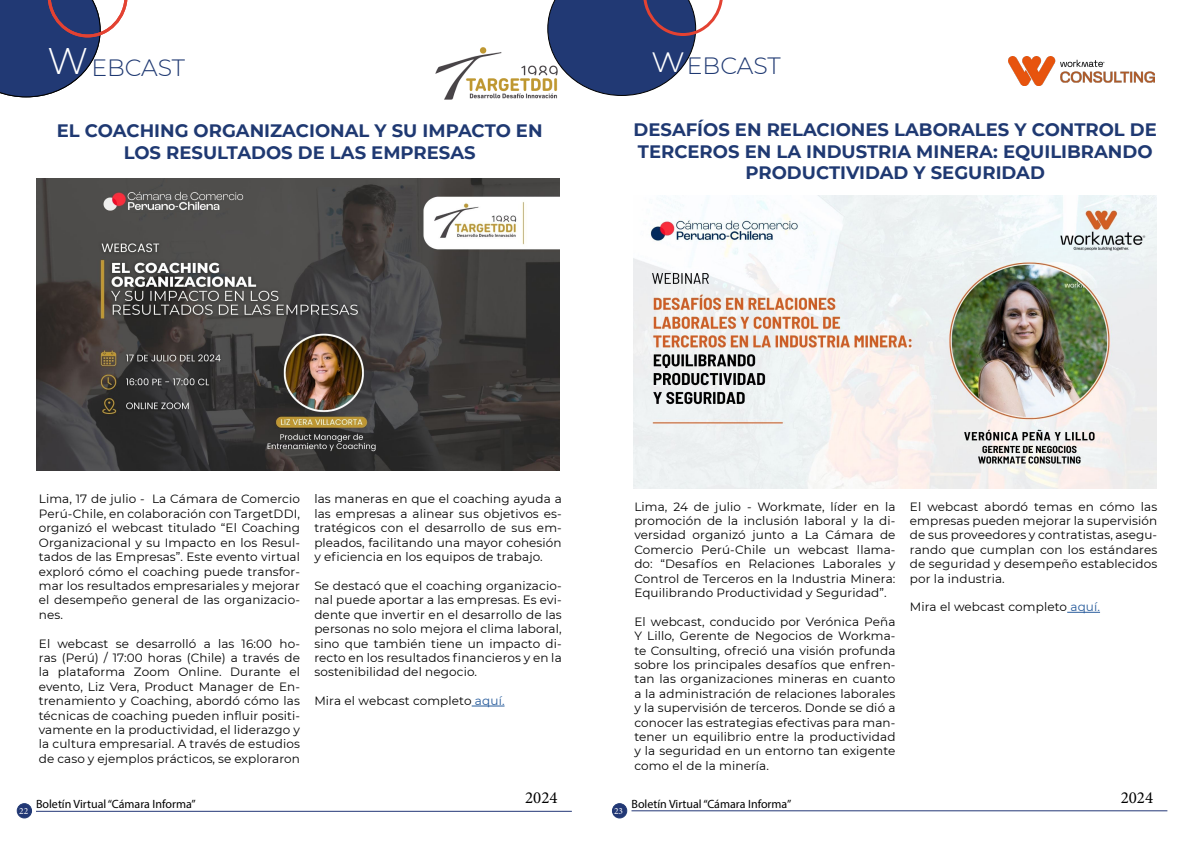
<style>
.page{position:relative;width:1191px;height:842px;background:#fff}
.page>*{position:absolute;margin:0;border:0;box-sizing:border-box;transform-origin:0 0}
.t1{font:300 23.5px "Montserrat";color:#1f3972}
.t2{font:700 18px/21.6px "Montserrat";color:#1f3972;text-align:center}
.t3{font:16.9px "Minion Pro";color:#000}
.t4{font:12px/14.4px "Montserrat";letter-spacing:.01em;color:#000;text-align:justify}
.t5{font:12px "Myriad Pro";color:#000}
.t6{font:9.4px "Minion Pro";color:#fff}
.s1{font-size:37px;color:#fff}
.s2{color:#275b9b}
</style>
<div class="page">
<hr style="left:36px;top:811px;width:536px;height:1px;background:#233776">
<hr style="left:631px;top:810px;width:536px;height:1px;background:#233776">
<div style="left:17px;top:804px;width:15px;height:14px;background:#223875;border-radius:50%"></div>
<div style="left:17px;top:803px;width:15px;height:15px;border:1px solid #213974;border-radius:50%"></div>
<div style="left:612px;top:804px;width:15px;height:14px;background:#223875;border-radius:50%"></div>
<div style="left:612px;top:803px;width:15px;height:15px;border:1px solid #213974;border-radius:50%"></div>
<hr style="left:472px;top:706px;width:32px;height:1px;background:#275b9b">
<svg style="left:0;top:0;width:128px;height:97px"></svg>
<img style="left:36px;top:178px;width:523px;height:293px">
<img style="left:435px;top:47px;width:122px;height:53px">
<svg style="left:547px;top:0;width:176px;height:96px"></svg>
<hr style="left:1067px;top:612px;width:33px;height:1px;background:#275b9b">
<img style="left:633px;top:195px;width:524px;height:294px">
<img style="left:1008px;top:56px;width:147px;height:29px">
<h1 class="t1" style="left:48px;top:51px;width:139px"><span class="s1">W</span>EBCAST</h1>
<h2 class="t2" style="left:57px;top:119px;width:487px">EL COACHING ORGANIZACIONAL Y SU IMPACTO EN<br>LOS RESULTADOS DE LAS EMPRESAS</h2>
<h1 class="t1" style="left:652px;top:50px;width:130px"><span class="s1">w</span>EBCAST</h1>
<h2 class="t2" style="left:633px;top:118px;width:525px">DESAFÍOS EN RELACIONES LABORALES Y CONTROL DE<br>TERCEROS EN LA INDUSTRIA MINERA: EQUILIBRANDO<br>PRODUCTIVIDAD Y SEGURIDAD</h2>
<p class="t4" style="left:39px;top:492px;width:263px">Lima, 17 de julio - La Cámara de Comercio Perú-Chile, en colaboración con TargetDDI, organizó el webcast titulado “El Coaching Organizacional y su Impacto en los Resul&shy;tados de las Empresas”. Este evento virtual exploró cómo el coaching puede transfor&shy;mar los resultados empresariales y mejorar el desempeño general de las organizacio&shy;nes.</p>
<p class="t4" style="left:39px;top:636px;width:263px">El webcast se desarrolló a las 16:00 ho&shy;ras (Perú) / 17:00 horas (Chile) a través de la plataforma Zoom Online. Durante el evento, Liz Vera, Product Manager de En&shy;trenamiento y Coaching, abordó cómo las técnicas de coaching pueden influir positi&shy;vamente en la productividad, el liderazgo y la cultura empresarial. A través de estudios de caso y ejemplos prácticos, se exploraron</p>
<p class="t4" style="left:314px;top:492px;width:249px">las maneras en que el coaching ayuda a las empresas a alinear sus objetivos es&shy;tratégicos con el desarrollo de sus em&shy;pleados, facilitando una mayor cohesión y eficiencia en los equipos de trabajo.</p>
<p class="t4" style="left:314px;top:578px;width:249px">Se destacó que el coaching organizacio&shy;nal puede aportar a las empresas. Es evi&shy;dente que invertir en el desarrollo de las personas no solo mejora el clima laboral, sino que también tiene un impacto di&shy;recto en los resultados financieros y en la sostenibilidad del negocio.</p>
<p class="t4" style="left:314px;top:693px;width:192px">Mira el webcast completo <span class="s2">aquí.</span></p>
<p class="t4" style="left:634px;top:499px;width:263px">Lima, 24 de julio - Workmate, líder en la promoción de la inclusión laboral y la di&shy;versidad organizó junto a La Cámara de Comercio Perú-Chile un webcast llama&shy;do: “Desafíos en Relaciones Laborales y Control de Terceros en la Industria Minera:<br>Equilibrando Productividad y Seguridad”.</p>
<p class="t4" style="left:634px;top:614px;width:263px">El webcast, conducido por Verónica Peña Y Lillo, Gerente de Negocios de Workma&shy;te Consulting, ofreció una visión profunda sobre los principales desafíos que enfren&shy;tan las organizaciones mineras en cuanto a la administración de relaciones laborales y la supervisión de terceros. Donde se dió a conocer las estrategias efectivas para man&shy;tener un equilibrio entre la productividad y la seguridad en un entorno tan exigente como el de la minería.</p>
<p class="t4" style="left:910px;top:499px;width:249px">El webcast abordó temas en cómo las empresas pueden mejorar la supervisión de sus proveedores y contratistas, asegu&shy;rando que cumplan con los estándares de seguridad y desempeño establecidos por la industria.</p>
<p class="t4" style="left:910px;top:599px;width:192px">Mira el webcast completo <span class="s2">aquí.</span></p>
<h3 class="t3" style="left:525px;top:786px;width:34px">2024</h3>
<h3 class="t3" style="left:1120px;top:786px;width:34px">2024</h3>
<p class="t5" style="left:36px;top:797px;width:161px">Boletín Virtual “Cámara Informa”</p>
<p class="t5" style="left:631px;top:796px;width:161px">Boletín Virtual “Cámara Informa”</p>
<p class="t6" style="left:19px;top:805px;width:10px">22</p>
<p class="t6" style="left:614px;top:805px;width:10px">23</p>
</div>
